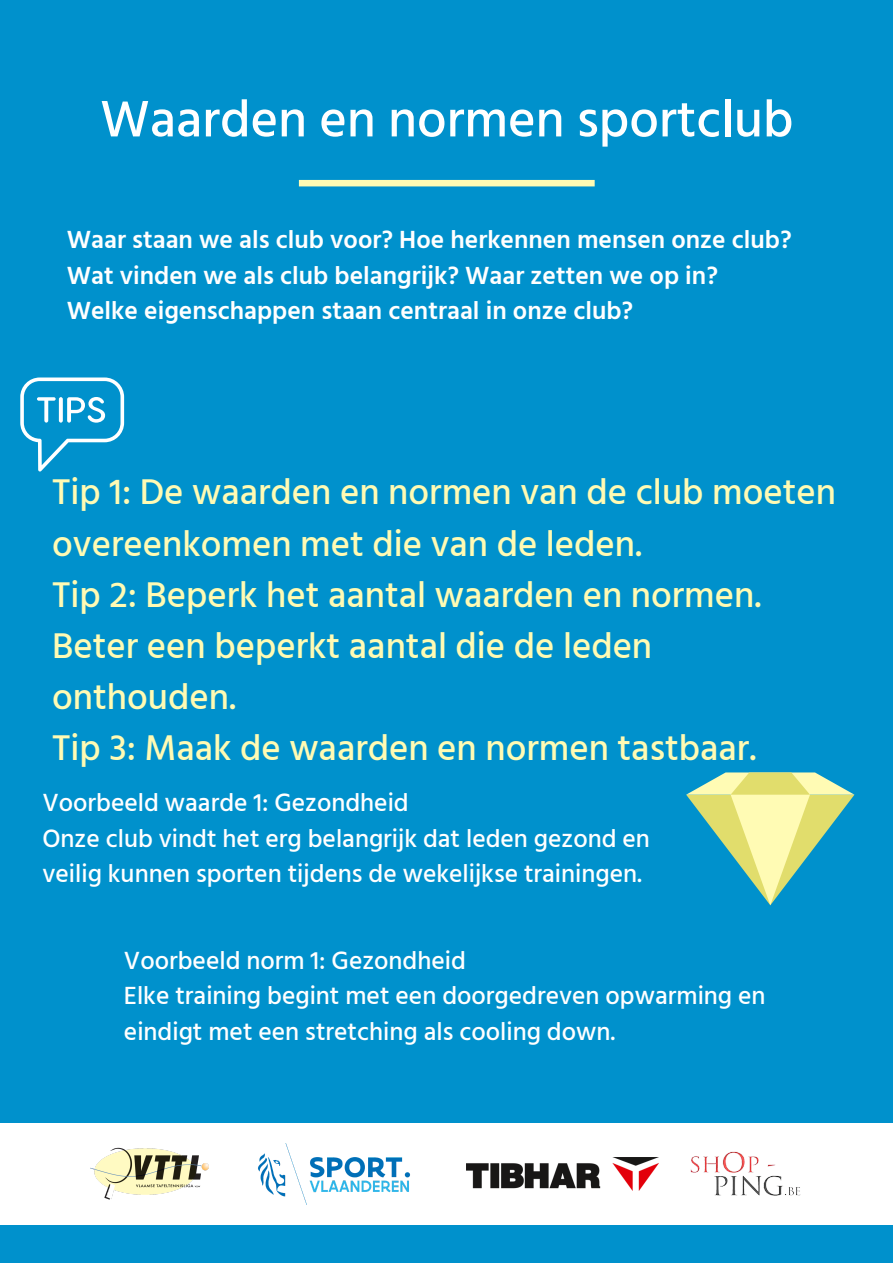
<style>
.page{position:relative;width:893px;height:1263px;background:#0091cc}
.page>*{position:absolute;margin:0;border:0;box-sizing:border-box;transform-origin:0 0}
.t1{font:500 52.5px "Hind Siliguri";color:#fff}
.t2{font:500 36.75px/51.2px "Hind Siliguri";color:#fffbb4}
.t3{font:500 25.5px/35.5px "Hind Siliguri";color:#fff}
.t4{font:600 25.5px/35.5px "Hind Siliguri";color:#fff}
</style>
<div class="page">
<div style="left:0;top:1123px;width:893px;height:102px;background:#fff"></div>
<img style="left:90px;top:1147px;width:119px;height:53px">
<img style="left:690px;top:1151px;width:111px;height:45px">
<img style="left:258px;top:1144px;width:152px;height:60px">
<img style="left:467px;top:1157px;width:191px;height:34px">
<div style="left:299px;top:180px;width:295px;height:6px;background:#fffbb4"></div>
<svg style="left:20px;top:377px;width:104px;height:94px"></svg>
<svg style="left:686px;top:772px;width:168px;height:133px"></svg>
<p class="t1" style="left:100px;top:88px;width:695px">Waarden en normen sportclub</p>
<p class="t4" style="left:67px;top:222px;width:726px">Waar staan we als club voor? Hoe herkennen mensen onze club?<br>Wat vinden we als club belangrijk? Waar zetten we op in?</p>
<p class="t4" style="left:67px;top:293px;width:568px">Welke eigenschappen staan centraal in onze club?</p>
<p class="t2" style="left:52px;top:466px;width:785px">Tip 1: De waarden en normen van de club moeten overeenkomen met die van de leden.</p>
<p class="t2" style="left:52px;top:568px;width:711px">Tip 2: Beperk het aantal waarden en normen.<br>Beter een beperkt aantal die de leden onthouden.</p>
<p class="t2" style="left:52px;top:722px;width:706px">Tip 3: Maak de waarden en normen tastbaar.</p>
<p class="t3" style="left:42px;top:784px;width:368px">Voorbeeld waarde 1: Gezondheid</p>
<p class="t3" style="left:42px;top:820px;width:609px">Onze club vindt het erg belangrijk dat leden gezond en veilig kunnen sporten tijdens de wekelijkse trainingen.</p>
<p class="t3" style="left:124px;top:942px;width:343px">Voorbeeld norm 1: Gezondheid</p>
<p class="t3" style="left:124px;top:977px;width:643px">Elke training begint met een doorgedreven opwarming en eindigt met een stretching als cooling down.</p>
</div>
